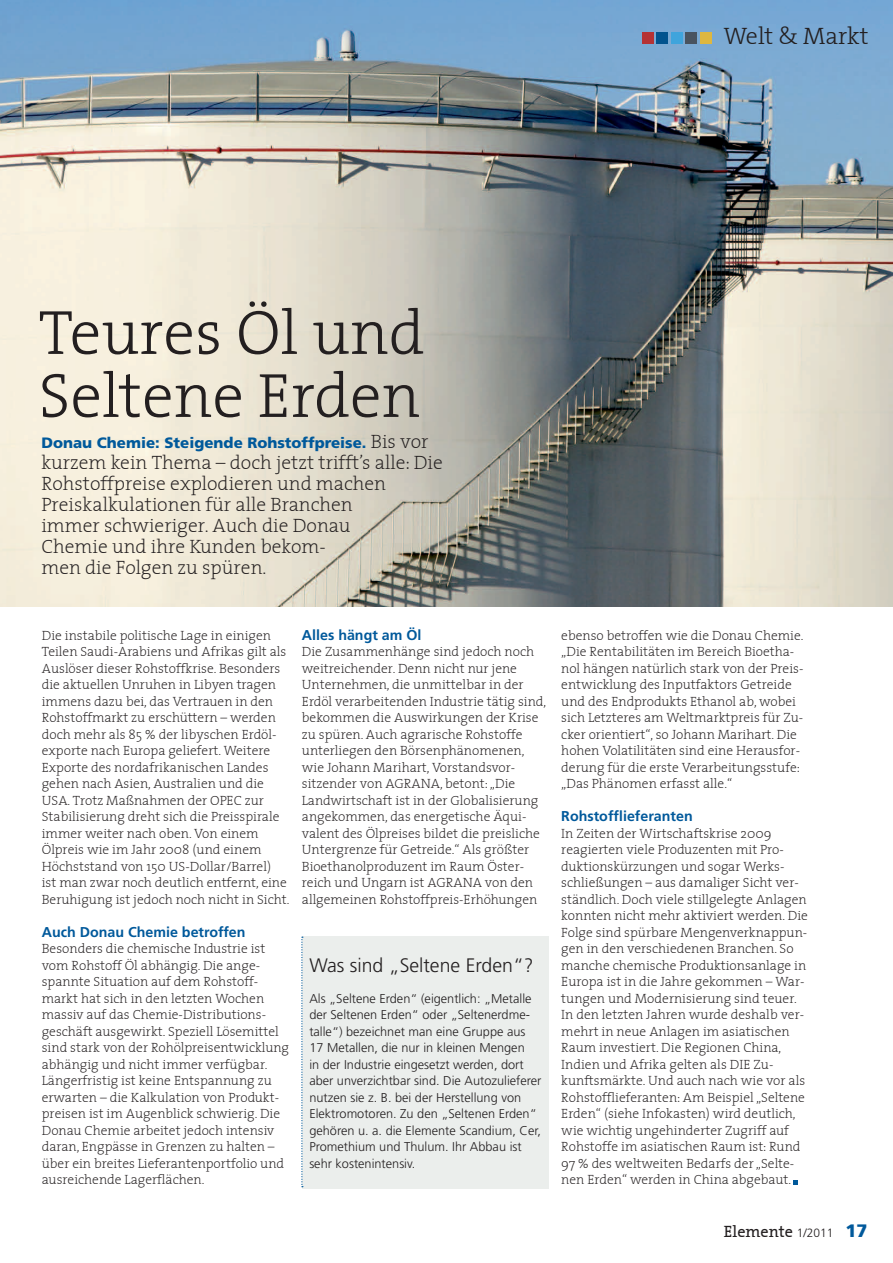
<style>
.page{position:relative;width:893px;height:1263px;background:#fff}
.page>*{position:absolute;margin:0;border:0;box-sizing:border-box;transform-origin:0 0}
.t1{font:63px/63px "The Serif Light Plain";color:#231f20}
.t2{font:24px "The Serif Light Plain";color:#231f20}
.t3{font:19.5px/21px "The Serif Extra Light Plain";color:#231f20}
.t4{font:300 19.5px "Frutiger";color:#231f20}
.t5{font:16.2px "The Serif Plain";color:#231f20}
.t6{font:900 15px "Frutiger";color:#00599b}
.t7{font:700 14.25px "Frutiger";color:#00599b}
.t8{font:13.5px/16.5px "The Serif Extra Light Plain";color:#231f20}
.t9{font:300 12.75px/16.5px "Frutiger";color:#231f20}
.s1{font-family:"The Serif Extra Light Plain";font-weight:400;font-size:19.5px;color:#231f20}
.s2{font-family:"Frutiger";font-weight:300;font-size:12px}
.s3{font-family:"Frutiger";font-weight:900;font-size:18px;color:#00599b}
</style>
<div class="page">
<img style="left:0;top:0;width:893px;height:606px">
<div style="left:642px;top:32px;width:11px;height:12px;background:#b53234"></div>
<div style="left:656px;top:32px;width:12px;height:12px;background:#01538e"></div>
<div style="left:671px;top:32px;width:11px;height:12px;background:#3fa4dc"></div>
<div style="left:685px;top:32px;width:12px;height:12px;background:#49535f"></div>
<div style="left:700px;top:32px;width:11px;height:12px;background:#deb740"></div>
<div style="left:302px;top:936px;width:247px;height:253px;background:#ebeeec"></div>
<svg style="left:301px;top:936px;width:2px;height:251px"></svg>
<svg style="left:794px;top:1180px;width:4px;height:4px"></svg>
<h2 class="t2" style="left:724px;top:16px;width:146px">Welt &amp; Markt</h2>
<h1 class="t1" style="left:39px;top:299px;width:387px">Teures Öl und<br>Seltene Erden</h1>
<p class="t6" style="left:41px;top:433px;width:388px">Donau Chemie: Steigende Rohstoffpreise. <span class="s1">Bis vor</span></p>
<h3 class="t3" style="left:41px;top:451px;width:403px">kurzem kein Thema – doch jetzt trifft’s alle: Die Rohstoffpreise explodieren und machen Preiskalkulationen für alle Branchen<br>immer schwieriger. Auch die Donau<br>Chemie und ihre Kunden bekom-<br>men die Folgen zu spüren.</h3>
<p class="t8" style="left:42px;top:626px;width:249px">Die instabile politische Lage in einigen Teilen Saudi-Arabiens und Afrikas gilt als Auslöser dieser Rohstoffkrise. Besonders die aktuellen Unruhen in Libyen tragen immens dazu bei, das Vertrauen in den Rohstoffmarkt zu erschüttern – werden doch mehr als 85 % der libyschen Erdöl&shy;exporte nach Europa geliefert. Weitere Exporte des nordafrikanischen Landes gehen nach Asien, Australien und die USA. Trotz Maßnahmen der OPEC zur Stabilisierung dreht sich die Preisspirale immer weiter nach oben. Von einem Ölpreis wie im Jahr 2008 (und einem Höchststand von 150 US-Dollar/Barrel)<br>ist man zwar noch deutlich entfernt, eine Beruhigung ist jedoch noch nicht in Sicht.</p>
<p class="t7" style="left:42px;top:923px;width:205px">Auch Donau Chemie betroffen</p>
<p class="t8" style="left:42px;top:940px;width:249px">Besonders die chemische Industrie ist vom Rohstoff Öl abhängig. Die ange&shy;spannte Situation auf dem Rohstoff&shy;markt hat sich in den letzten Wochen massiv auf das Chemie-Distributions&shy;geschäft ausgewirkt. Speziell Lösemittel sind stark von der Rohölpreisentwicklung abhängig und nicht immer verfügbar.<br>Längerfristig ist keine Entspannung zu erwarten – die Kalkulation von Produkt&shy;preisen ist im Augenblick schwierig. Die Donau Chemie arbeitet jedoch intensiv daran, Engpässe in Grenzen zu halten – über ein breites Lieferantenportfolio und ausreichende Lagerflächen.</p>
<p class="t7" style="left:302px;top:626px;width:121px">Alles hängt am Öl</p>
<p class="t8" style="left:302px;top:643px;width:246px">Die Zusammenhänge sind jedoch noch weitreichender. Denn nicht nur jene Unternehmen, die unmittelbar in der Erdöl verarbeitenden Industrie tätig sind, bekommen die Auswirkungen der Krise zu spüren. Auch agrarische Rohstoffe unterliegen den Börsenphänomenen, wie Johann Marihart, Vorstandsvor&shy;sitzender von AGRANA, betont: „Die Landwirtschaft ist in der Globalisierung angekommen, das energetische Äqui&shy;valent des Ölpreises bildet die preisliche Untergrenze für Getreide.“ Als größter Bioethanolproduzent im Raum Öster&shy;reich und Ungarn ist AGRANA von den allgemeinen Rohstoffpreis-Erhöhungen</p>
<h3 class="t4" style="left:309px;top:954px;width:226px">Was sind „Seltene Erden“?</h3>
<p class="t9" style="left:309px;top:990px;width:234px">Als „Seltene Erden“ (eigentlich: „Metalle der Seltenen Erden“ oder „Seltenerdme&shy;talle“) bezeichnet man eine Gruppe aus 17 Metallen, die nur in kleinen Mengen<br>in der Industrie eingesetzt werden, dort aber unverzichtbar sind. Die Autozulieferer nutzen sie z. B. bei der Herstellung von Elektromotoren. Zu den „Seltenen Erden“ gehören u. a. die Elemente Scandium, Cer, Promethium und Thulum. Ihr Abbau ist sehr kostenintensiv.</p>
<p class="t8" style="left:561px;top:626px;width:244px">ebenso betroffen wie die Donau Chemie. „Die Rentabilitäten im Bereich Bioetha&shy;nol hängen natürlich stark von der Preis&shy;entwicklung des Inputfaktors Getreide und des Endprodukts Ethanol ab, wobei sich Letzteres am Weltmarktpreis für Zu&shy;cker orientiert“, so Johann Marihart. Die hohen Volatilitäten sind eine Herausfor&shy;derung für die erste Verarbeitungsstufe: „Das Phänomen erfasst alle.“</p>
<p class="t7" style="left:561px;top:808px;width:133px">Rohstofflieferanten</p>
<p class="t8" style="left:561px;top:824px;width:248px">In Zeiten der Wirtschaftskrise 2009 reagierten viele Produzenten mit Pro&shy;duktionskürzungen und sogar Werks&shy;schließungen – aus damaliger Sicht ver&shy;ständlich. Doch viele stillgelegte Anlagen konnten nicht mehr aktiviert werden. Die Folge sind spürbare Mengenverknappun&shy;gen in den verschiedenen Branchen. So manche chemische Produktionsanlage in Europa ist in die Jahre gekommen – War&shy;tungen und Modernisierung sind teuer.<br>In den letzten Jahren wurde deshalb ver&shy;mehrt in neue Anlagen im asiatischen Raum investiert. Die Regionen China, Indien und Afrika gelten als DIE Zu&shy;kunftsmärkte. Und auch nach wie vor als Rohstofflieferanten: Am Beispiel „Seltene Erden“ (siehe Infokasten) wird deutlich, wie wichtig ungehinderter Zugriff auf Rohstoffe im asiatischen Raum ist: Rund 97 % des weltweiten Bedarfs der „Selte&shy;nen Erden“ werden in China abgebaut.</p>
<p class="t5" style="left:724px;top:1218px;width:145px">Elemente <span class="s2">1/2011</span> <span class="s3">17</span></p>
</div>
